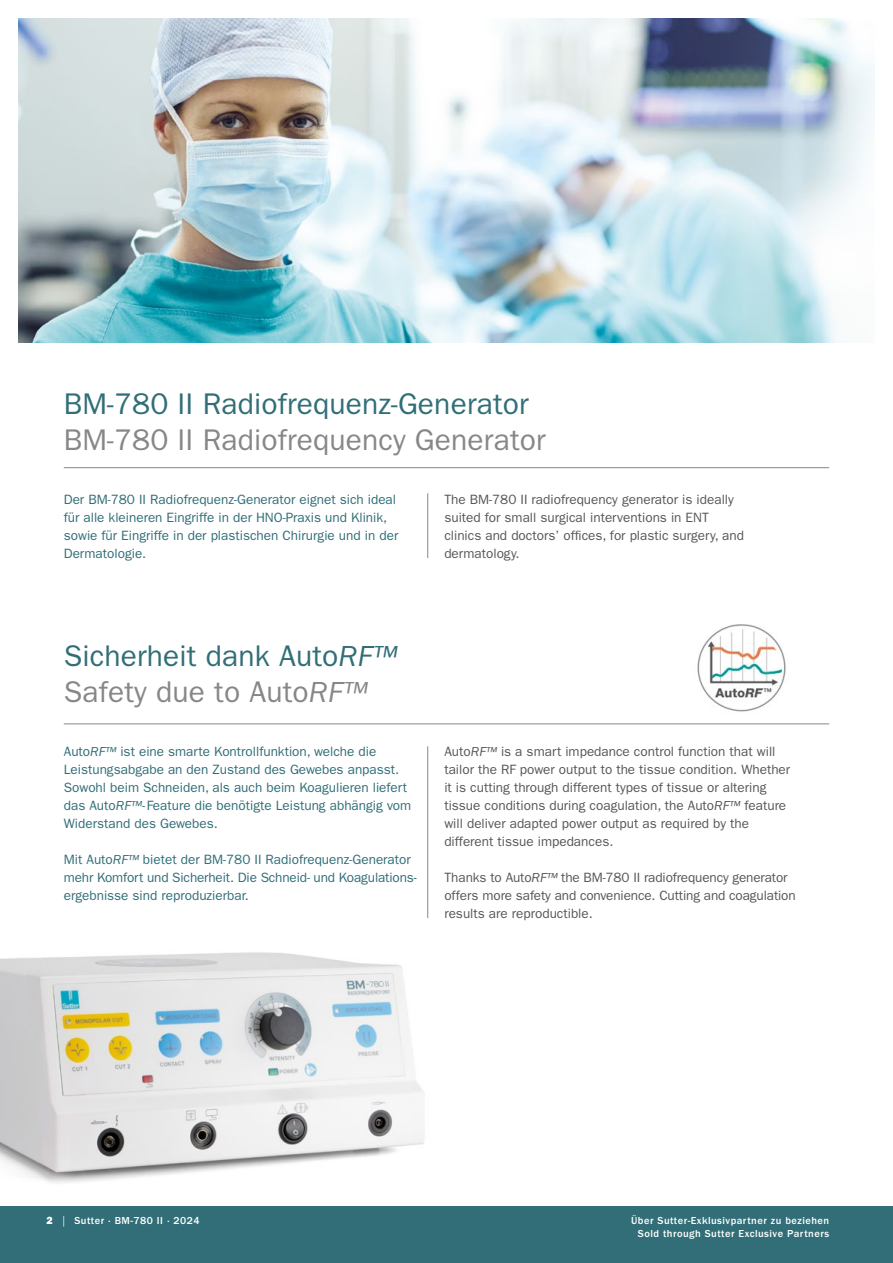
<style>
.page{position:relative;width:893px;height:1263px;background:#fff}
.page>*{position:absolute;margin:0;border:0;box-sizing:border-box;transform-origin:0 0}
.t1{font:30px "ITC Franklin Gothic Std";letter-spacing:.005em;color:#316e77}
.t2{font:30px "ITC Franklin Gothic Std";letter-spacing:.005em;color:#878787}
.t3{font:13.5px/18px "ITC Franklin Gothic Std";color:#575756}
.t4{font:13.5px/18px "ITC Franklin Gothic Std";color:#316e77}
.t5{font:500 10.5px/12.6px "ITC Franklin Gothic Std";letter-spacing:.045em;color:#fff;text-align:right}
.s1{font-style:italic}
.s2{font-family:"ITC Franklin Gothic Std Hvy";font-weight:400}
.s3{font-weight:400}
</style>
<div class="page">
<img style="left:18px;top:18px;width:857px;height:324px">
<img style="left:0;top:952px;width:424px;height:231px">
<div style="left:0;top:1206px;width:893px;height:57px;background:#316e77"></div>
<hr style="left:64px;top:467px;width:765px;height:1px;background:#878787">
<hr style="left:64px;top:723px;width:765px;height:1px;background:#878787">
<img style="left:697px;top:624px;width:89px;height:88px">
<hr style="left:427px;top:746px;width:1px;height:172px;background:#878787">
<hr style="left:427px;top:493px;width:1px;height:65px;background:#878787">
<h1 class="t1" style="left:64px;top:387px;width:467px">BM-780 II Radiofrequenz-Generator</h1>
<h1 class="t2" style="left:64px;top:423px;width:483px">BM-780 II Radiofrequency Generator</h1>
<p class="t4" style="left:64px;top:491px;width:336px">Der BM-780 II Radiofrequenz-Generator eignet sich ideal für alle kleineren Eingriffe in der HNO-Praxis und Klinik, sowie für Eingriffe in der plastischen Chirurgie und in der Dermatologie.</p>
<p class="t3" style="left:444px;top:491px;width:301px">The BM-780 II radiofrequency generator is ideally suited for small surgical interventions in ENT clinics and doctors’ offices, for plastic surgery, and dermatology.</p>
<h1 class="t1" style="left:64px;top:639px;width:335px">Sicherheit dank Auto<span class="s1">RF™</span></h1>
<h1 class="t2" style="left:64px;top:675px;width:305px">Safety due to Auto<span class="s1">RF™</span></h1>
<p class="t4" style="left:64px;top:743px;width:349px">Auto<span class="s1">RF™</span> ist eine smarte Kontrollfunktion, welche die Leistungsabgabe an den Zustand des Gewebes anpasst.<br>Sowohl beim Schneiden, als auch beim Koagulieren liefert das Auto<span class="s1">RF™</span>- Feature die benötigte Leistung abhängig vom Widerstand des Gewebes.</p>
<p class="t4" style="left:64px;top:851px;width:354px">Mit Auto<span class="s1">RF™</span> bietet der BM-780 II Radiofrequenz-Generator mehr Komfort und Sicherheit. Die Schneid- und Koagulations&shy;ergebnisse sind reproduzierbar.</p>
<p class="t3" style="left:444px;top:743px;width:347px">Auto<span class="s1">RF™</span> is a smart impedance control function that will tailor the RF power output to the tissue condition. Whether it is cutting through different types of tissue or altering tissue conditions during coagulation, the Auto<span class="s1">RF™</span> feature will deliver adapted power output as required by the different tissue impedances.</p>
<p class="t3" style="left:444px;top:869px;width:353px">Thanks to Auto<span class="s1">RF™</span> the BM-780 II radiofrequency generator offers more safety and convenience. Cutting and coagulation results are reproductible.</p>
<p class="t5" style="left:47px;top:1214px;width:155px"><span class="s2">2</span> <span class="s3">|</span> Sutter · BM-780 II · 2024</p>
<p class="t5" style="left:631px;top:1214px;width:199px">Über Sutter-Exklusivpartner zu beziehen<br>Sold through Sutter Exclusive Partners</p>
</div>
